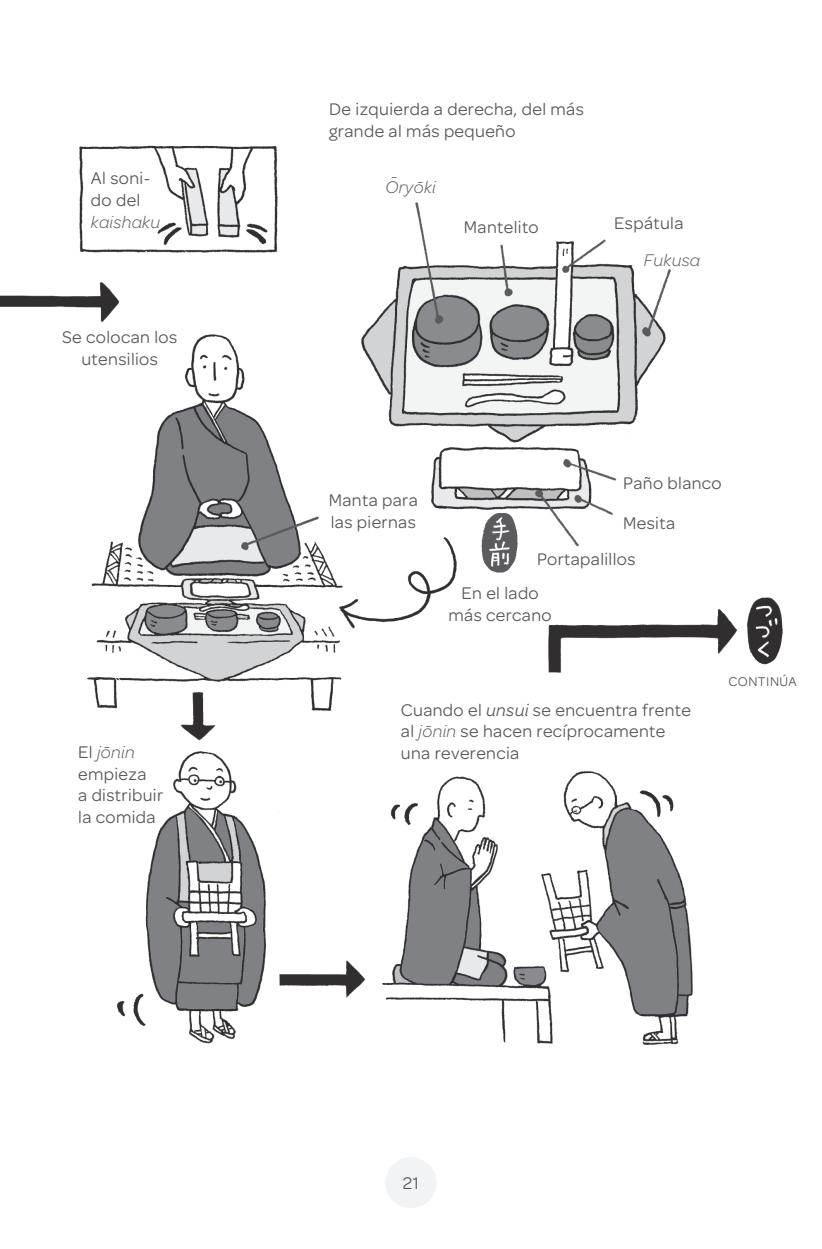
<style>
.page{position:relative;width:822px;height:1249px;background:#fff}
.page>*{position:absolute;margin:0;border:0;box-sizing:border-box;transform-origin:0 0}
.t1{font:18px/21.6px "Omnes";letter-spacing:.02em;color:#57585a}
.t2{font:italic 300 18px "Omnes";letter-spacing:.02em;color:#57585a}
.t3{font:13.5px "Omnes";letter-spacing:.035em;color:#57585a}
.s1{font-style:italic}
.s2{font-weight:300;font-style:italic}
.s3{font-weight:400;font-style:normal}
</style>
<div class="page">
<img style="left:0;top:145px;width:783px;height:900px">
<div style="left:385px;top:1157px;width:51px;height:51px;background:#f2f3f4;border-radius:50%"></div>
<p class="t1" style="left:91px;top:168px;width:61px">Al soni&shy;do del</p>
<p class="t2" style="left:91px;top:212px;width:70px">kaishaku</p>
<p class="t1" style="left:62px;top:326px;width:116px;text-align:center">Se colocan los utensilios</p>
<p class="t1" style="left:329px;top:98px;width:256px">De izquierda a derecha, del más grande al más pequeño</p>
<p class="t2" style="left:391px;top:169px;width:34px">- -</p>
<p class="t2" style="left:385px;top:177px;width:52px">Oryoki</p>
<p class="t1" style="left:464px;top:216px;width:76px">Mantelito</p>
<p class="t1" style="left:614px;top:212px;width:71px">Espátula</p>
<p class="t2" style="left:644px;top:250px;width:58px">Fukusa</p>
<p class="t1" style="left:329px;top:490px;width:90px">Manta para las piernas</p>
<p class="t1" style="left:623px;top:472px;width:100px">Paño blanco</p>
<p class="t1" style="left:537px;top:505px;width:140px;line-height:36.7px;text-indent:86px">Mesita<br>Portapalillos</p>
<p class="t1" style="left:448px;top:582px;width:105px;text-align:center">En el lado más cercano</p>
<p class="t1" style="left:401px;top:699px;width:291px">Cuando el <span class="s1">unsui</span> se encuentra frente al <span class="s2">jonin</span> se hacen recíprocamente</p>
<p class="t2" style="left:425px;top:715px;width:8px">-</p>
<p class="t2" style="left:78px;top:742px;width:58px"><span class="s3">El</span> jonin</p>
<p class="t1" style="left:401px;top:742px;width:120px">una reverencia</p>
<p class="t1" style="left:78px;top:763px;width:86px">empieza<br>a distribuir la comida</p>
<p class="t2" style="left:104px;top:736px;width:8px">-</p>
<p class="t3" style="left:728px;top:674px;width:70px">CONTINÚA</p>
<p class="t1" style="left:403px;top:1173px;width:18px">21</p>
</div>
